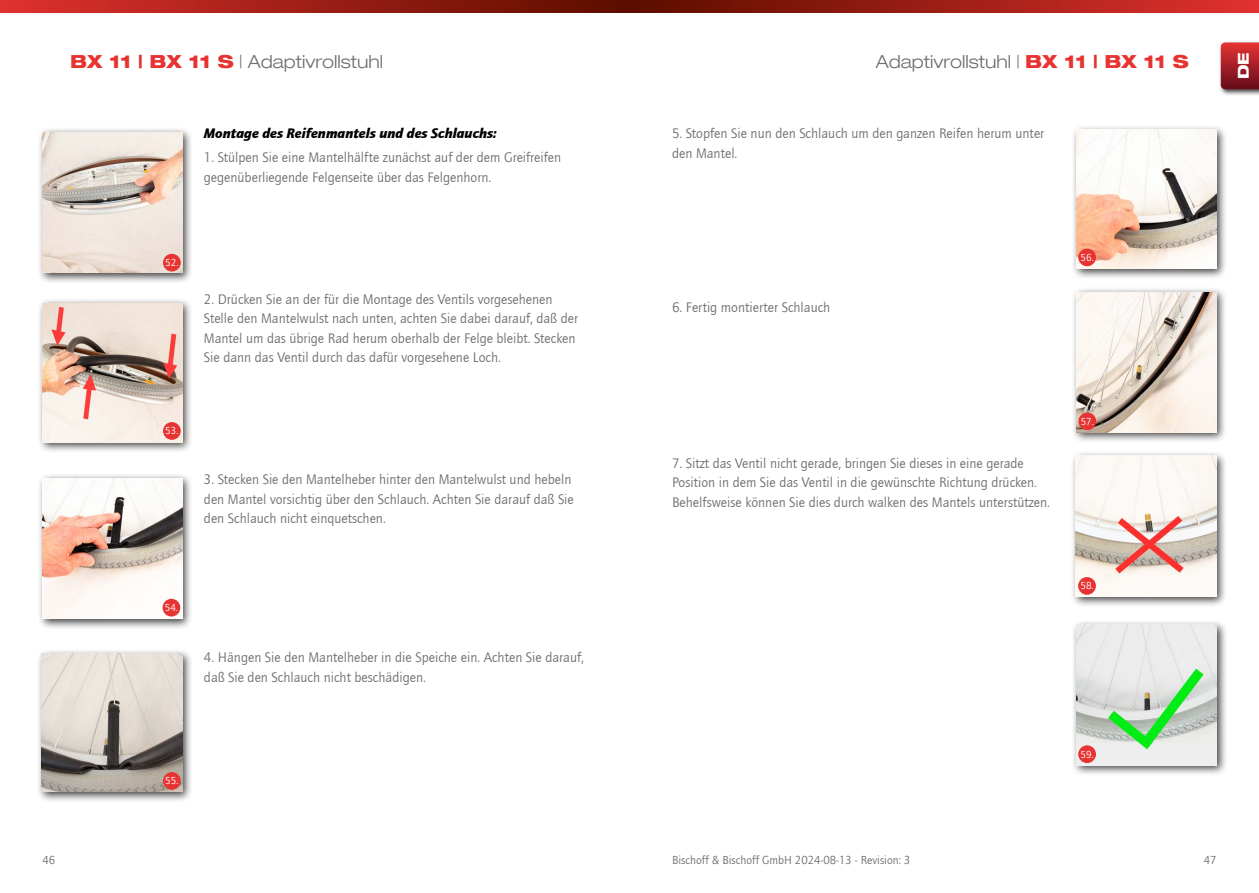
<style>
.page{position:relative;width:1259px;height:893px;background:#fff}
.page>*{position:absolute;margin:0;border:0;box-sizing:border-box;transform-origin:0 0}
.t1{font:300 18px "Helve Neu Lig Ext";color:#706f6f}
.t2{font:800 15px "Helve Neu Hea Ext";color:#fff}
.t3{font:14.25px/19.5px "Quay Sans";color:#706f6f}
.t4{font:italic 900 14.25px "Quay Sans";color:#000}
.t5{font:12px "Quay Sans";color:#706f6f}
.t6{font:10.5px "Quay Sans";color:#fff}
.s1{font-family:"Helve Neu Hea Ext";font-weight:800;color:#e73331}
</style>
<div class="page">
<svg style="left:0;top:0;width:629px;height:12px;background:#9d1e15"></svg>
<svg style="left:629px;top:0;width:630px;height:12px;background:#9d1e15"></svg>
<div style="left:1218px;top:40px;width:41px;height:56px;background:#000;opacity:.75"></div>
<svg style="left:1220px;top:43px;width:39px;height:46px;background:#a5232b"></svg>
<div style="left:37px;top:127px;width:156px;height:157px;background:#000;opacity:.75"></div>
<img style="left:42px;top:132px;width:140px;height:141px">
<div style="left:163px;top:254px;width:18px;height:18px;background:#e73331;border-radius:50%"></div>
<div style="left:37px;top:298px;width:156px;height:155px;background:#000;opacity:.75"></div>
<img style="left:42px;top:303px;width:140px;height:139px">
<div style="left:163px;top:422px;width:18px;height:18px;background:#e73331;border-radius:50%"></div>
<div style="left:37px;top:473px;width:156px;height:157px;background:#000;opacity:.75"></div>
<img style="left:42px;top:478px;width:140px;height:141px">
<div style="left:163px;top:599px;width:17px;height:17px;background:#e73331;border-radius:50%"></div>
<div style="left:37px;top:649px;width:157px;height:154px;background:#000;opacity:.75"></div>
<img style="left:42px;top:653px;width:140px;height:139px">
<div style="left:163px;top:772px;width:18px;height:18px;background:#e73331;border-radius:50%"></div>
<div style="left:1071px;top:124px;width:156px;height:155px;background:#000;opacity:.75"></div>
<img style="left:1076px;top:130px;width:140px;height:138px">
<div style="left:1078px;top:248px;width:18px;height:18px;background:#e73331;border-radius:50%"></div>
<div style="left:1071px;top:287px;width:156px;height:157px;background:#000;opacity:.75"></div>
<img style="left:1076px;top:292px;width:140px;height:140px">
<div style="left:1078px;top:412px;width:18px;height:18px;background:#e73331;border-radius:50%"></div>
<div style="left:1071px;top:450px;width:156px;height:158px;background:#000;opacity:.75"></div>
<img style="left:1075px;top:455px;width:141px;height:142px">
<div style="left:1078px;top:577px;width:18px;height:18px;background:#e73331;border-radius:50%"></div>
<div style="left:1070px;top:619px;width:157px;height:157px;background:#000;opacity:.75"></div>
<img style="left:1076px;top:625px;width:140px;height:140px">
<div style="left:1078px;top:745px;width:18px;height:18px;background:#e73331;border-radius:50%"></div>
<p class="t1" style="left:70px;top:50px;width:314px"><span class="s1">BX 11 | BX 11 S</span> | Adaptivrollstuhl</p>
<p class="t1" style="left:876px;top:50px;width:314px">Adaptivrollstuhl | <span class="s1">BX 11 | BX 11 S</span></p>
<p class="t4" style="left:204px;top:125px;width:294px">Montage des Reifenmantels und des Schlauchs:</p>
<p class="t3" style="left:204px;top:148px;width:359px">1. Stülpen Sie eine Mantelhälfte zunächst auf der dem Greifreifen gegenüberliegende Felgenseite über das Felgenhorn.</p>
<p class="t6" style="left:165px;top:257px;width:15px">52.</p>
<p class="t6" style="left:165px;top:425px;width:15px">53.</p>
<p class="t3" style="left:204px;top:289px;width:376px">2. Drücken Sie an der für die Montage des Ventils vorgesehenen Stelle den Mantelwulst nach unten, achten Sie dabei darauf, daß der Mantel um das übrige Rad herum oberhalb der Felge bleibt. Stecken Sie dann das Ventil durch das dafür vorgesehene Loch.</p>
<p class="t3" style="left:204px;top:470px;width:371px">3. Stecken Sie den Mantelheber hinter den Mantelwulst und hebeln den Mantel vorsichtig über den Schlauch. Achten Sie darauf daß Sie den Schlauch nicht einquetschen.</p>
<p class="t6" style="left:165px;top:602px;width:15px">54.</p>
<p class="t3" style="left:204px;top:648px;width:381px">4. Hängen Sie den Mantelheber in die Speiche ein. Achten Sie darauf, daß Sie den Schlauch nicht beschädigen.</p>
<p class="t6" style="left:165px;top:775px;width:15px">55.</p>
<p class="t3" style="left:672px;top:124px;width:374px">5. Stopfen Sie nun den Schlauch um den ganzen Reifen herum unter den Mantel.</p>
<p class="t3" style="left:672px;top:297px;width:160px">6. Fertig montierter Schlauch</p>
<p class="t6" style="left:1080px;top:252px;width:15px">56.</p>
<p class="t3" style="left:672px;top:454px;width:379px">7. Sitzt das Ventil nicht gerade, bringen Sie dieses in eine gerade<br>Position in dem Sie das Ventil in die gewünschte Richtung drücken.<br>Behelfsweise können Sie dies durch walken des Mantels unterstützen.</p>
<p class="t6" style="left:1080px;top:416px;width:15px">57.</p>
<p class="t6" style="left:1080px;top:580px;width:15px">58.</p>
<p class="t6" style="left:1080px;top:748px;width:15px">59.</p>
<p class="t2" style="left:1233px;top:79px;width:28px;rotate:-90deg">DE</p>
<p class="t5" style="left:672px;top:853px;width:240px">Bischoff &amp; Bischoff GmbH 2024-08-13 - Revision: 3</p>
<p class="t5" style="left:43px;top:853px;width:14px">46</p>
<p class="t5" style="left:1203px;top:853px;width:14px">47</p>
</div>
